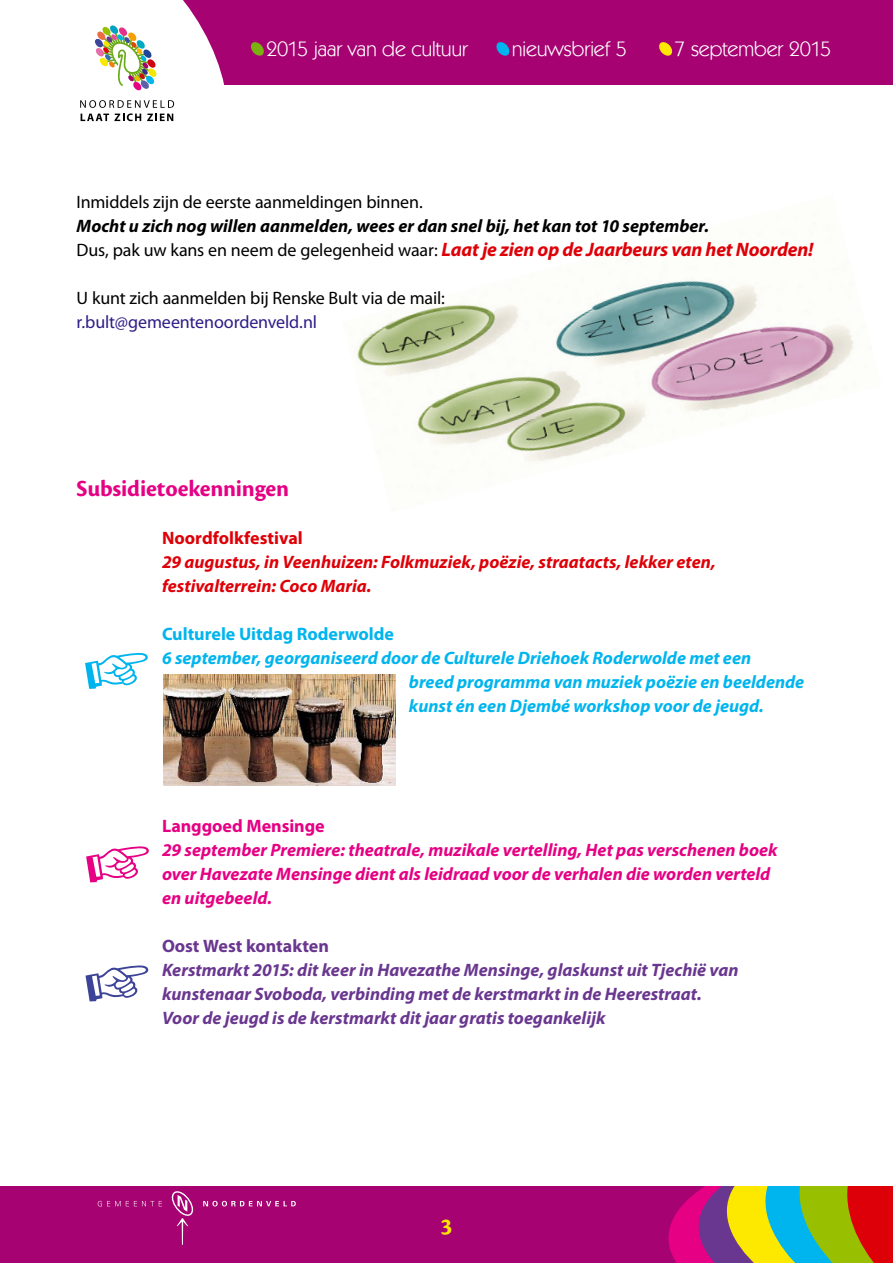
<style>
.page{position:relative;width:893px;height:1263px;background:#fff}
.page>*{position:absolute;margin:0;border:0;box-sizing:border-box;transform-origin:0 0}
.t1{font:700 24px "Cronos Pro";letter-spacing:-.005em;color:#e50084}
.t2{font:700 24px "Cronos Pro";color:#fde900}
.t3{font:21px "Kabel IT Cby BT";color:#fff}
.t4{font:italic 700 18px/24px "Myriad Pro";color:#6a3790}
.t5{font:italic 700 18px/24px "Myriad Pro";color:#e50084}
.t6{font:italic 700 18px/24px "Myriad Pro";color:#000}
.t7{font:italic 700 18px/24px "Myriad Pro";color:#00b5ee}
.t8{font:italic 700 18px/24px "Myriad Pro";color:#de0008}
.t9{font:18px "Myriad Pro";letter-spacing:-.01em;color:#000}
.t10{font:18px "Myriad Pro";letter-spacing:-.005em;color:#2e1d86}
.t11{font:700 18px "Myriad Pro";letter-spacing:-.005em;color:#00b5ee}
.t12{font:700 18px "Myriad Pro";color:#de0008}
.t13{font:700 18px "Myriad Pro";letter-spacing:-.005em;color:#6a3790}
.t14{font:700 18px "Myriad Pro";letter-spacing:-.005em;color:#e50084}
.s1{font-weight:400;font-style:normal}
.s2{font-size:19.5px;color:#de0008}
</style>
<div class="page">
<div style="left:0;top:0;width:893px;height:85px;background:#a70272"></div>
<div style="left:0;top:1184px;width:893px;height:79px;background:#a70272"></div>
<div style="left:0;top:0;width:224px;height:122px;background:#fff"></div>
<svg style="left:496px;top:42px;width:14px;height:14px"></svg>
<svg style="left:250px;top:42px;width:14px;height:14px"></svg>
<svg style="left:659px;top:42px;width:14px;height:14px"></svg>
<svg style="left:664px;top:1185px;width:229px;height:78px;background:#a27451"></svg>
<div style="left:0;top:1116px;width:893px;height:69px;background:#fff"></div>
<img style="left:355px;top:236px;width:500px;height:251px">
<svg style="left:86px;top:846px;width:63px;height:36px"></svg>
<svg style="left:85px;top:653px;width:63px;height:36px"></svg>
<svg style="left:85px;top:965px;width:63px;height:36px"></svg>
<img style="left:95px;top:25px;width:62px;height:65px">
<svg style="left:80px;top:100px;width:94px;height:21px"></svg>
<svg style="left:98px;top:1201px;width:64px;height:5px"></svg>
<svg style="left:172px;top:1191px;width:21px;height:54px"></svg>
<svg style="left:203px;top:1201px;width:93px;height:5px"></svg>
<img style="left:164px;top:674px;width:231px;height:111px">
<p class="t3" style="left:266px;top:35px;width:203px">2015 jaar van de cultuur</p>
<p class="t3" style="left:512px;top:35px;width:116px">nieuwsbrief 5</p>
<p class="t3" style="left:674px;top:35px;width:159px">7 september 2015</p>
<p class="t9" style="left:77px;top:190px;width:348px">Inmiddels zijn de eerste aanmeldingen binnen.</p>
<p class="t6" style="left:77px;top:213px;width:738px">Mocht u zich nog willen aanmelden, wees er dan snel bij, het kan tot 10 september.<br><span class="s1">Dus, pak uw kans en neem de gelegenheid waar:</span> <span class="s2">Laat je zien op de Jaarbeurs van het Noorden!</span></p>
<p class="t9" style="left:77px;top:286px;width:370px">U kunt zich aanmelden bij Renske Bult via de mail:</p>
<p class="t10" style="left:77px;top:310px;width:242px">r.bult@gemeentenoordenveld.nl</p>
<h1 class="t1" style="left:77px;top:474px;width:214px">Subsidietoekenningen</h1>
<p class="t12" style="left:162px;top:526px;width:142px">Noordfolkfestival</p>
<p class="t8" style="left:162px;top:549px;width:555px">29 augustus, in Veenhuizen: Folkmuziek, poëzie, straatacts, lekker eten, festivalterrein: Coco Maria.</p>
<p class="t11" style="left:162px;top:622px;width:233px">Culturele Uitdag Roderwolde</p>
<p class="t7" style="left:409px;top:645px;width:397px;text-indent:-247px">6 september, georganiseerd door de Culturele Driehoek Roderwolde met een<br>breed programma van muziek poëzie en beeldende kunst én een Djembé workshop voor de jeugd.</p>
<p class="t14" style="left:162px;top:814px;width:164px">Langgoed Mensinge</p>
<p class="t5" style="left:162px;top:837px;width:617px">29 september Premiere: theatrale, muzikale vertelling, Het pas verschenen boek over Havezate Mensinge dient als leidraad voor de verhalen die worden verteld en uitgebeeld.</p>
<p class="t13" style="left:162px;top:934px;width:168px">Oost West kontakten</p>
<p class="t4" style="left:162px;top:957px;width:578px">Kerstmarkt 2015: dit keer in Havezathe Mensinge, glaskunst uit Tjechië van kunstenaar Svoboda, verbinding met de kerstmarkt in de Heerestraat.<br>Voor de jeugd is de kerstmarkt dit jaar gratis toegankelijk</p>
<h1 class="t2" style="left:440px;top:1212px;width:13px">3</h1>
</div>
